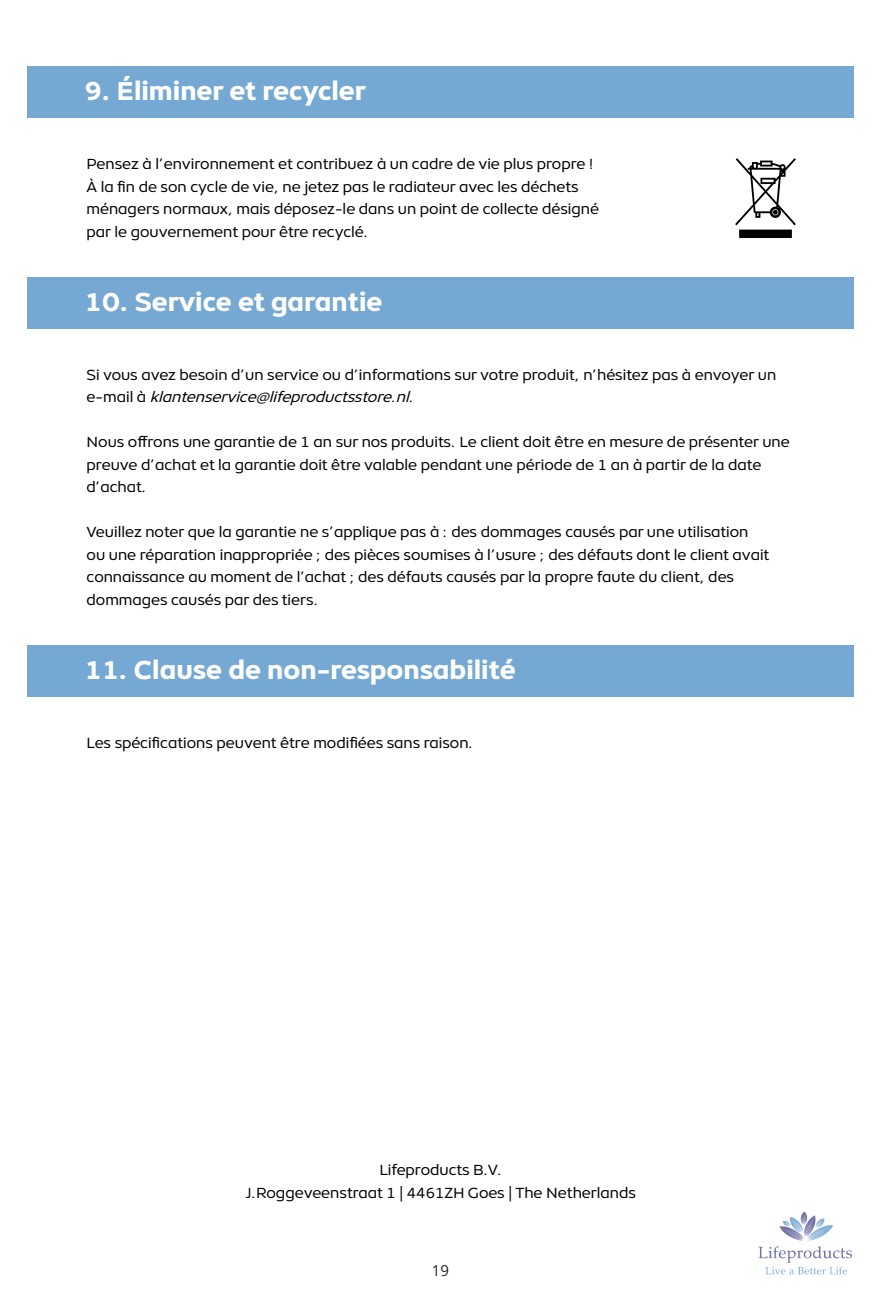
<style>
.page{position:relative;width:881px;height:1304px;background:#fff}
.page>*{position:absolute;margin:0;border:0;box-sizing:border-box;transform-origin:0 0}
.t1{font:800 26.25px "Object";color:#fff}
.t2{font:15px/22.5px "Object";color:#000}
.t3{font:15px "Open Sans";color:#231f20}
.s1{font-style:italic}
</style>
<div class="page">
<img style="left:758px;top:1211px;width:94px;height:64px">
<div style="left:27px;top:66px;width:825px;height:52px;background:#75a8d3"></div>
<div style="left:27px;top:277px;width:825px;height:51px;background:#75a8d3"></div>
<div style="left:27px;top:645px;width:825px;height:51px;background:#75a8d3"></div>
<img style="left:735px;top:158px;width:61px;height:81px">
<p class="t1" style="left:85px;top:70px;width:283px">9. Éliminer et recycler</p>
<p class="t2" style="left:86px;top:151px;width:508px">Pensez à l’environnement et contribuez à un cadre de vie plus propre !</p>
<p class="t2" style="left:86px;top:174px;width:493px">À la fin de son cycle de vie, ne jetez pas le radiateur avec les déchets</p>
<p class="t2" style="left:86px;top:196px;width:513px">ménagers normaux, mais déposez-le dans un point de collecte désigné</p>
<p class="t2" style="left:86px;top:219px;width:283px">par le gouvernement pour être recyclé.</p>
<p class="t1" style="left:85px;top:281px;width:299px">10. Service et garantie</p>
<p class="t2" style="left:86px;top:362px;width:690px">Si vous avez besoin d’un service ou d’informations sur votre produit, n’hésitez pas à envoyer un e - m a i l à <span class="s1">klantenservice@lifeproductsstore.nl.</span></p>
<p class="t2" style="left:86px;top:429px;width:704px">Nous offrons une garantie de 1 an sur nos produits. Le client doit être en mesure de présenter une preuve d’achat et la garantie doit être valable pendant une période de 1 an à partir de la date d’achat.</p>
<p class="t2" style="left:86px;top:519px;width:684px">Veuillez noter que la garantie ne s’applique pas à : des dommages causés par une utilisation ou une réparation inappropriée ; des pièces soumises à l’usure ; des défauts dont le client avait connaissance au moment de l’achat ; des défauts causés par la propre faute du client, des dommages causés par des tiers.</p>
<p class="t1" style="left:85px;top:649px;width:432px">11. Clause de non-responsabilité</p>
<p class="t2" style="left:86px;top:730px;width:388px">Les spécifications peuvent être modifiées sans raison.</p>
<p class="t2" style="left:379px;top:1157px;width:124px">Lifeproducts B.V.</p>
<p class="t2" style="left:246px;top:1180px;width:391px">J.Roggeveenstraat 1 | 4461ZH Goes | The Netherlands</p>
<p class="t3" style="left:432px;top:1259px;width:19px">19</p>
</div>
